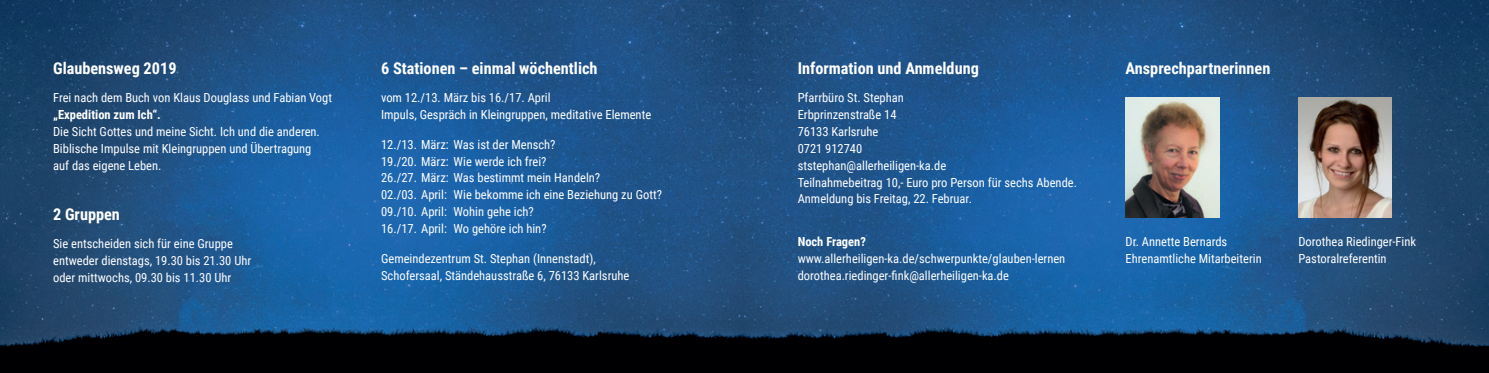
<style>
.page{position:relative;width:1489px;height:373px;background:#fff}
.page>*{position:absolute;margin:0;border:0;box-sizing:border-box;transform-origin:0 0}
.t1{font:700 16.25px "Roboto Condensed";color:#fff}
.t2{font:12.5px/16.9px "Roboto Condensed";color:#fff}
.t3{font:700 12.5px "Roboto Condensed";color:#fff}
.s1{font-weight:700}
</style>
<div class="page">
<img style="left:0;top:0;width:744px;height:372px">
<img style="left:744px;top:0;width:744px;height:372px">
<img style="left:1298px;top:97px;width:93px;height:120px">
<img style="left:1125px;top:97px;width:94px;height:120px">
<p class="t1" style="left:53px;top:57px;width:125px">Glaubensweg 2019</p>
<p class="t2" style="left:53px;top:88px;width:280px">Frei nach dem Buch von Klaus Douglass und Fabian Vogt <span class="s1">„Expedition zum Ich“.</span></p>
<p class="t2" style="left:53px;top:122px;width:268px">Die Sicht Gottes und meine Sicht. Ich und die anderen.</p>
<p class="t2" style="left:53px;top:139px;width:260px">Biblische Impulse mit Kleingruppen und Übertragung auf das eigene Leben.</p>
<p class="t1" style="left:53px;top:203px;width:68px">2 Gruppen</p>
<p class="t2" style="left:53px;top:234px;width:181px">Sie entscheiden sich für eine Gruppe</p>
<p class="t2" style="left:53px;top:251px;width:199px">entweder dienstags, 19.30 bis 21.30 Uhr</p>
<p class="t2" style="left:53px;top:268px;width:180px">oder mittwochs, 09.30 bis 11.30 Uhr</p>
<p class="t1" style="left:381px;top:57px;width:218px">6 Stationen – einmal wöchentlich</p>
<p class="t2" style="left:381px;top:88px;width:171px">vom 12./13. März bis 16./17. April</p>
<p class="t2" style="left:381px;top:105px;width:271px">Impuls, Gespräch in Kleingruppen, meditative Elemente</p>
<p class="t2" style="left:381px;top:135px;width:176px">12./13. März: Was ist der Mensch?</p>
<p class="t2" style="left:381px;top:152px;width:167px">19./20. März: Wie werde ich frei?</p>
<p class="t2" style="left:381px;top:169px;width:221px">26./27. März: Was bestimmt mein Handeln?</p>
<p class="t2" style="left:381px;top:185px;width:282px">02./03. April: Wie bekomme ich eine Beziehung zu Gott?</p>
<p class="t2" style="left:381px;top:202px;width:154px">09./10. April: Wohin gehe ich?</p>
<p class="t2" style="left:381px;top:219px;width:167px">16./17. April: Wo gehöre ich hin?</p>
<p class="t2" style="left:381px;top:249px;width:216px">Gemeindezentrum St. Stephan (Innenstadt),</p>
<p class="t2" style="left:381px;top:266px;width:250px">Schofersaal, Ständehausstraße 6, 76133 Karlsruhe</p>
<p class="t1" style="left:797px;top:57px;width:183px">Information und Anmeldung</p>
<p class="t2" style="left:797px;top:88px;width:108px">Pfarrbüro St. Stephan</p>
<p class="t2" style="left:797px;top:105px;width:100px">Erbprinzenstraße 14</p>
<p class="t2" style="left:797px;top:122px;width:82px">76133 Karlsruhe</p>
<p class="t2" style="left:797px;top:139px;width:66px">0721 912740</p>
<p class="t2" style="left:797px;top:156px;width:150px">ststephan@allerheiligen-ka.de</p>
<p class="t2" style="left:797px;top:173px;width:281px">Teilnahmebeitrag 10,- Euro pro Person für sechs Abende.</p>
<p class="t2" style="left:797px;top:190px;width:176px">Anmeldung bis Freitag, 22. Februar.</p>
<p class="t3" style="left:797px;top:232px;width:70px">Noch Fragen?</p>
<p class="t2" style="left:797px;top:249px;width:269px">www.allerheiligen-ka.de/schwerpunkte/glauben-lernen</p>
<p class="t2" style="left:797px;top:266px;width:213px">dorothea.riedinger-fink@allerheiligen-ka.de</p>
<p class="t1" style="left:1125px;top:57px;width:146px">Ansprechpartnerinnen</p>
<p class="t2" style="left:1125px;top:232px;width:103px">Dr. Annette Bernards</p>
<p class="t2" style="left:1125px;top:249px;width:138px">Ehrenamtliche Mitarbeiterin</p>
<p class="t2" style="left:1298px;top:232px;width:119px">Dorothea Riedinger-Fink<br>Pastoralreferentin</p>
</div>
